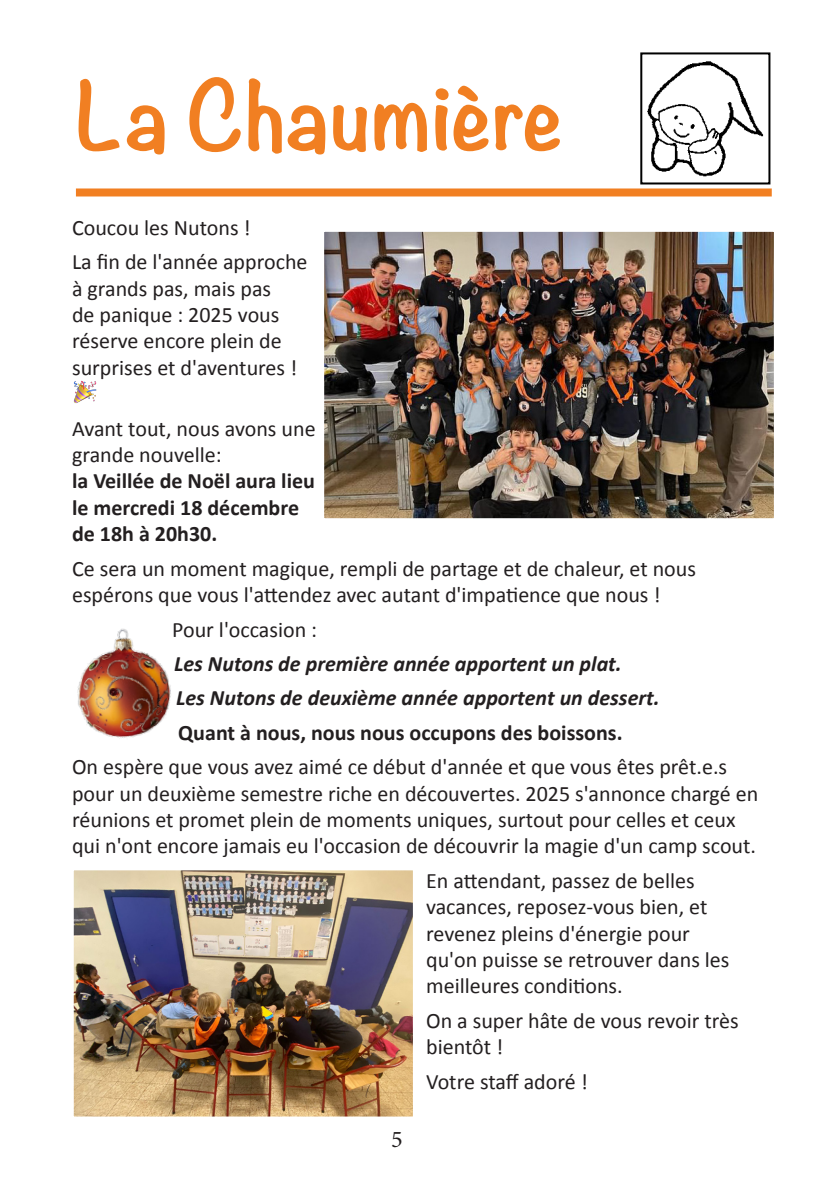
<style>
.page{position:relative;width:840px;height:1191px;background:#fff}
.page>*{position:absolute;margin:0;border:0;box-sizing:border-box;transform-origin:0 0}
.t1{font:700 84px "Noteworthy";color:#f17f22}
.t2{font:24px "Minion Pro";color:#231f20}
.t3{font:22px/26.4px "Calibri";color:#231f20}
.t4{font:700 22px/26.4px "Calibri";color:#231f20}
.t5{font:italic 700 22px "Calibri";color:#231f20}
.s1{font-weight:400}
</style>
<div class="page">
<div style="left:76px;top:188px;width:695px;height:8px;background:#f17f22"></div>
<img style="left:647px;top:61px;width:117px;height:116px">
<div style="left:640px;top:52px;width:130px;height:132px;border:2px solid #000"></div>
<img style="left:325px;top:233px;width:447px;height:284px">
<div style="left:316px;top:224px;width:465px;height:302px;border:8px solid #fff"></div>
<img style="left:75px;top:871px;width:337px;height:244px">
<div style="left:61px;top:857px;width:365px;height:272px;border:13px solid #fff"></div>
<img style="left:77px;top:629px;width:94px;height:109px">
<p class="t1" style="left:76px;top:42px;width:488px">La Chaumière</p>
<p class="t3" style="left:72px;top:213px;width:180px">Coucou les Nutons !</p>
<p class="t3" style="left:72px;top:248px;width:237px">La fin de l'année approche à grands pas, mais pas<br>de panique : 2025 vous réserve encore plein de surprises et d'aventures !</p>
<p class="t4" style="left:72px;top:414px;width:245px"><span class="s1">Avant tout, nous avons une grande nouvelle:<br></span>la Veillée de Noël aura lieu le mercredi 18 décembre de 18h à 20h30.</p>
<p class="t3" style="left:72px;top:554px;width:625px">Ce sera un moment magique, rempli de partage et de chaleur, et nous espérons que vous l'attendez avec autant d'impatience que nous !</p>
<p class="t3" style="left:172px;top:615px;width:146px">Pour l'occasion :</p>
<p class="t5" style="left:174px;top:650px;width:449px">Les Nutons de première année apportent un plat.</p>
<p class="t5" style="left:176px;top:684px;width:485px">Les Nutons de deuxième année apportent un dessert.</p>
<p class="t4" style="left:178px;top:718px;width:445px">Quant à nous, nous nous occupons des boissons.</p>
<p class="t3" style="left:72px;top:752px;width:687px">On espère que vous avez aimé ce début d'année et que vous êtes prêt.e.s pour un deuxième semestre riche en découvertes. 2025 s'annonce chargé en réunions et promet plein de moments uniques, surtout pour celles et ceux qui n'ont encore jamais eu l'occasion de découvrir la magie d'un camp scout.</p>
<p class="t3" style="left:426px;top:866px;width:305px">En attendant, passez de belles vacances, reposez-vous bien, et revenez pleins d'énergie pour qu'on puisse se retrouver dans les meilleures conditions.</p>
<p class="t3" style="left:426px;top:1006px;width:314px">On a super hâte de vous revoir très bientôt !</p>
<p class="t3" style="left:426px;top:1067px;width:163px">Votre staff adoré !</p>
<p class="t2" style="left:391px;top:1123px;width:13px">5</p>
</div>
